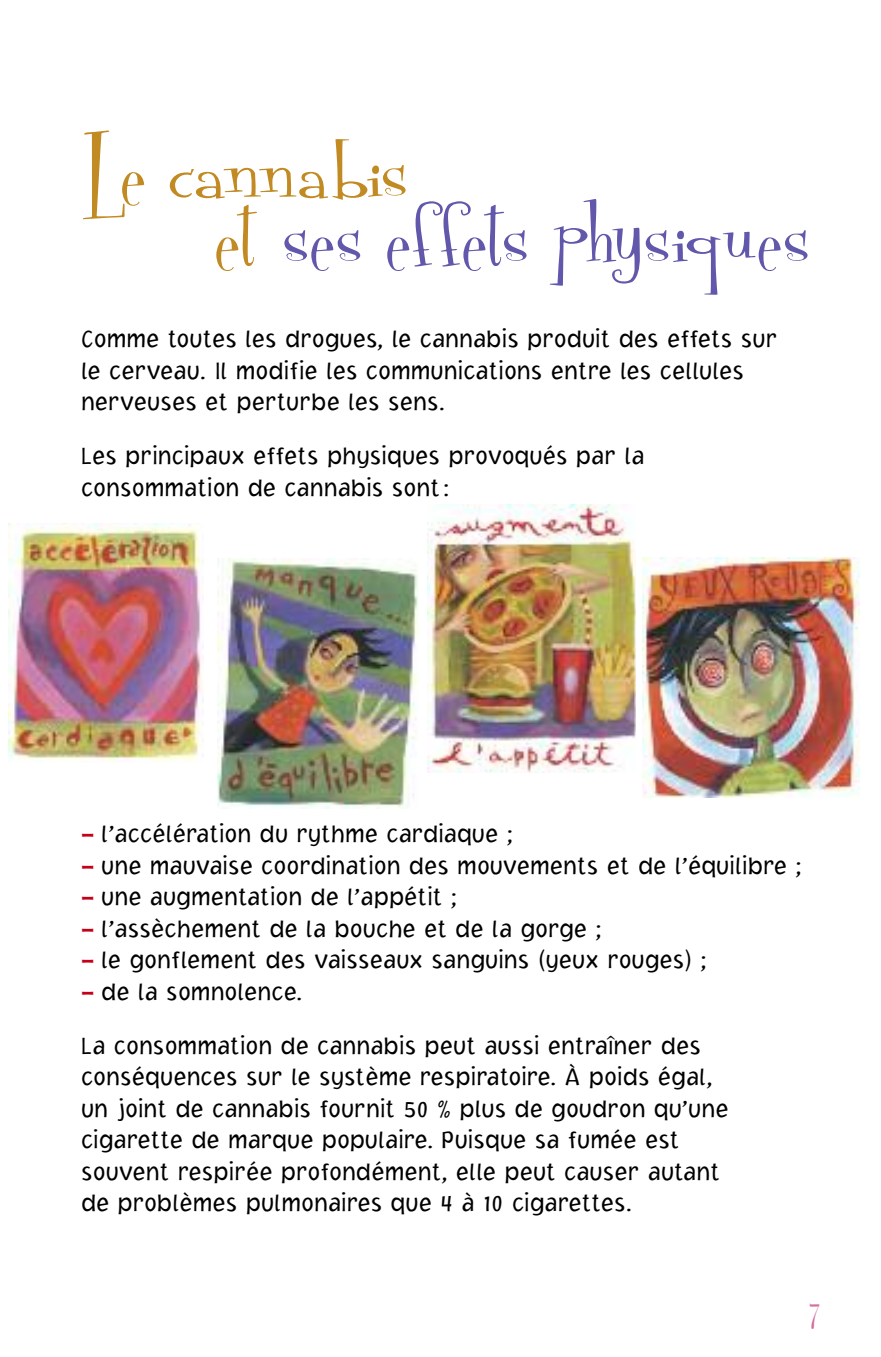
<style>
.page{position:relative;width:881px;height:1357px;background:#fff}
.page>*{position:absolute;margin:0;border:0;box-sizing:border-box;transform-origin:0 0}
.t1{font:108px "Fontdinerdotcom";letter-spacing:-.015em;color:#6258ab}
.t2{font:108px "Fontdinerdotcom";letter-spacing:-.03em;color:#c18a22}
.t3{font:40.5px "Fontdinerdotcom";color:#d36e9c}
.t4{font:300 24.75px/31.5px "Jacoby ICG";color:#000}
.s1{color:#c18a22}
.s2{font-weight:900;color:#c50019}
</style>
<div class="page">
<img style="left:642px;top:558px;width:217px;height:240px">
<img style="left:9px;top:524px;width:195px;height:238px">
<img style="left:218px;top:559px;width:200px;height:249px">
<img style="left:427px;top:505px;width:208px;height:268px">
<h1 class="t2" style="left:81px;top:121px;width:329px">Le cannabis</h1>
<h1 class="t1" style="left:214px;top:187px;width:597px"><span class="s1">et</span> ses effets physiques</h1>
<p class="t4" style="left:81px;top:323px;width:698px">Comme toutes les drogues, le cannabis produit des effets sur le cerveau. Il modifie les communications entre les cellules nerveuses et perturbe les sens.</p>
<p class="t4" style="left:81px;top:440px;width:565px">Les principaux effets physiques provoqués par la consommation de cannabis sont:</p>
<p class="t4" style="left:81px;top:818px;width:433px"><span class="s2">–</span> l’accélération du rythme cardiaque ;</p>
<p class="t4" style="left:81px;top:849px;width:722px"><span class="s2">–</span> une mauvaise coordination des mouvements et de l’équilibre ;</p>
<p class="t4" style="left:81px;top:881px;width:378px"><span class="s2">–</span> une augmentation de l’appétit ;</p>
<p class="t4" style="left:81px;top:912px;width:522px"><span class="s2">–</span> l’assèchement de la bouche et de la gorge ;</p>
<p class="t4" style="left:81px;top:944px;width:627px"><span class="s2">–</span> le gonflement des vaisseaux sanguins (yeux rouges) ;</p>
<p class="t4" style="left:81px;top:964px;width:622px;line-height:54px"><span class="s2">–</span> de la somnolence.<br>La consommation de cannabis peut aussi entraîner des</p>
<p class="t4" style="left:81px;top:1061px;width:649px">conséquences sur le système respiratoire. À poids égal, un joint de cannabis fournit 50 % plus de goudron qu’une cigarette de marque populaire. Puisque sa fumée est souvent respirée profondément, elle peut causer autant de problèmes pulmonaires que 4 à 10 cigarettes.</p>
<h2 class="t3" style="left:810px;top:1296px;width:11px">7</h2>
</div>
